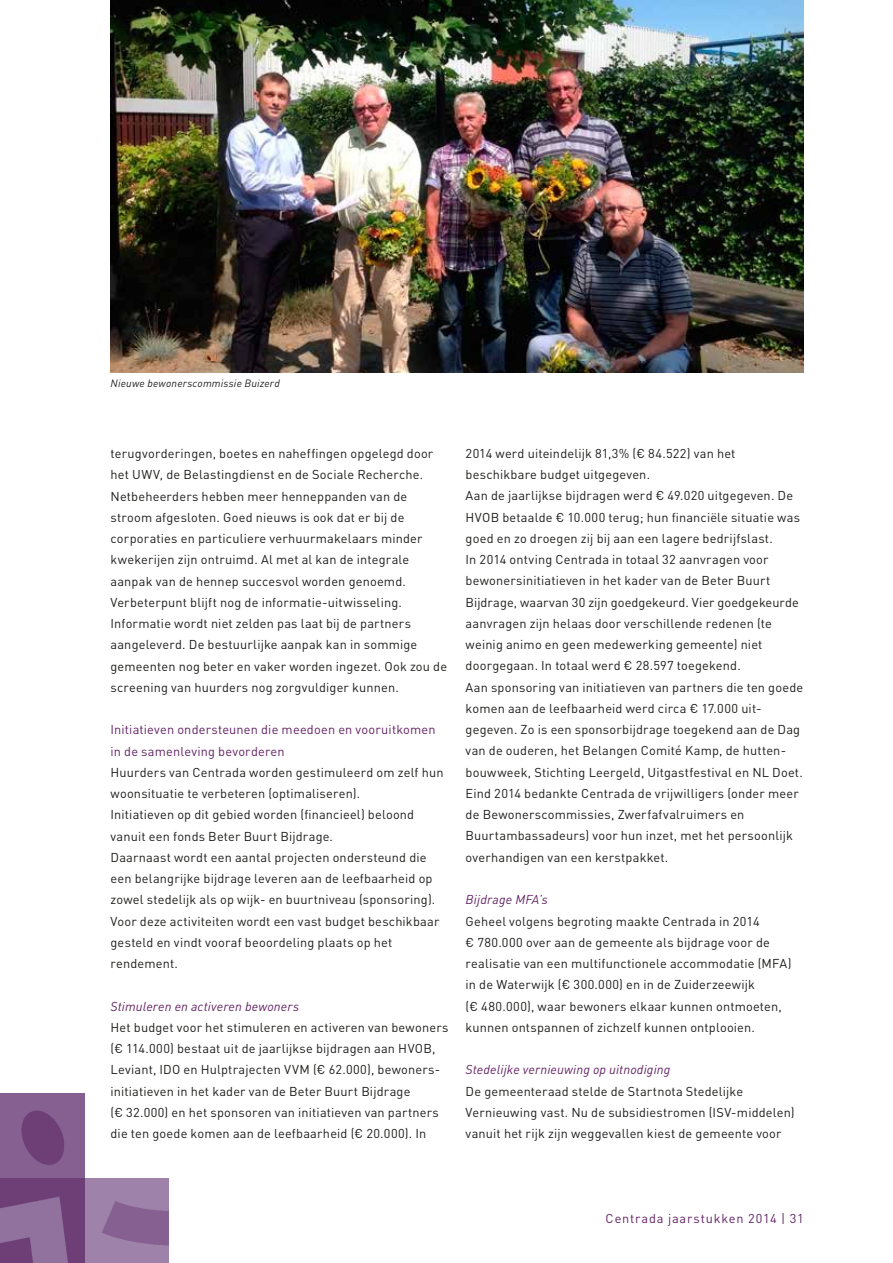
<style>
.page{position:relative;width:893px;height:1263px;background:#fff}
.page>*{position:absolute;margin:0;border:0;box-sizing:border-box;transform-origin:0 0}
.t1{font:12.75px/21.3px "DIN Pro";letter-spacing:.015em;color:#1d1d1b}
.t2{font:italic 12.75px "DIN";letter-spacing:.01em;color:#622263}
.t3{font:12.75px/21.3px "DIN";letter-spacing:.015em;color:#622263}
.t4{font:12.75px "DIN";letter-spacing:.06em;color:#622263}
.t5{font:italic 10.5px "DIN";letter-spacing:.02em;color:#1d1d1b}
</style>
<div class="page">
<img style="left:85px;top:1178px;width:84px;height:85px">
<img style="left:0;top:1093px;width:88px;height:88px">
<img style="left:0;top:1181px;width:85px;height:82px">
<img style="left:111px;top:0;width:693px;height:373px">
<p class="t5" style="left:111px;top:376px;width:171px">Nieuwe bewonerscommissie Buizerd</p>
<p class="t1" style="left:111px;top:442px;width:338px">terugvorderingen, boetes en naheffingen opgelegd door het UWV, de Belastingdienst en de Sociale Recherche.<br>Netbeheerders hebben meer henneppanden van de stroom afgesloten. Goed nieuws is ook dat er bij de corporaties en particuliere verhuurmakelaars minder kwekerijen zijn ontruimd. Al met al kan de integrale aanpak van de hennep succesvol worden genoemd.<br>Verbeterpunt blijft nog de informatie-uitwisseling.<br>Informatie wordt niet zelden pas laat bij de partners aangeleverd. De bestuurlijke aanpak kan in sommige gemeenten nog beter en vaker worden ingezet. Ook zou de screening van huurders nog zorgvuldiger kunnen.</p>
<p class="t3" style="left:111px;top:719px;width:326px">Initiatieven ondersteunen die meedoen en vooruitkomen in de samenleving bevorderen</p>
<p class="t1" style="left:111px;top:761px;width:334px">Huurders van Centrada worden gestimuleerd om zelf hun woonsituatie te verbeteren (optimaliseren).<br>Initiatieven op dit gebied worden (financieel) beloond vanuit een fonds Beter Buurt Bijdrage.<br>Daarnaast wordt een aantal projecten ondersteund die een belangrijke bijdrage leveren aan de leefbaarheid op zowel stedelijk als op wijk- en buurtniveau (sponsoring).<br>Voor deze activiteiten wordt een vast budget beschikbaar gesteld en vindt vooraf beoordeling plaats op het rendement.</p>
<p class="t2" style="left:111px;top:998px;width:190px">Stimuleren en activeren bewoners</p>
<p class="t1" style="left:111px;top:1016px;width:339px">Het budget voor het stimuleren en activeren van bewoners (€ 114.000) bestaat uit de jaarlijkse bijdragen aan HVOB, Leviant, IDO en Hulptrajecten VVM (€ 62.000), bewoners&shy;initiatieven in het kader van de Beter Buurt Bijdrage<br>(€ 32.000) en het sponsoren van initiatieven van partners die ten goede komen aan de leefbaarheid (€ 20.000). In</p>
<p class="t1" style="left:466px;top:442px;width:339px">2014 werd uiteindelijk 81,3% (€ 84.522) van het beschikbare budget uitgegeven.<br>Aan de jaarlijkse bijdragen werd € 49.020 uitgegeven. De HVOB betaalde € 10.000 terug; hun financiële situatie was goed en zo droegen zij bij aan een lagere bedrijfslast.<br>In 2014 ontving Centrada in totaal 32 aanvragen voor bewonersinitiatieven in het kader van de Beter Buurt Bijdrage, waarvan 30 zijn goedgekeurd. Vier goedgekeurde aanvragen zijn helaas door verschillende redenen (te weinig animo en geen medewerking gemeente) niet doorgegaan. In totaal werd € 28.597 toegekend.<br>Aan sponsoring van initiatieven van partners die ten goede komen aan de leefbaarheid werd circa € 17.000 uit&shy;gegeven. Zo is een sponsorbijdrage toegekend aan de Dag van de ouderen, het Belangen Comité Kamp, de hutten&shy;bouwweek, Stichting Leergeld, Uitgastfestival en NL Doet.<br>Eind 2014 bedankte Centrada de vrijwilligers (onder meer de Bewonerscommissies, Zwerfafvalruimers en Buurtambassadeurs) voor hun inzet, met het persoonlijk overhandigen van een kerstpakket.</p>
<p class="t2" style="left:466px;top:892px;width:84px">Bijdrage MFA’s</p>
<p class="t1" style="left:466px;top:910px;width:327px">Geheel volgens begroting maakte Centrada in 2014<br>€ 780.000 over aan de gemeente als bijdrage voor de realisatie van een multifunctionele accommodatie (MFA) in de Waterwijk (€ 300.000) en in de Zuiderzeewijk<br>(€ 480.000), waar bewoners elkaar kunnen ontmoeten, kunnen ontspannen of zichzelf kunnen ontplooien.</p>
<p class="t2" style="left:466px;top:1062px;width:206px">Stedelijke vernieuwing op uitnodiging</p>
<p class="t1" style="left:466px;top:1080px;width:331px">De gemeenteraad stelde de Startnota Stedelijke<br>Vernieuwing vast. Nu de subsidiestromen (ISV-middelen) vanuit het rijk zijn weggevallen kiest de gemeente voor</p>
<p class="t4" style="left:606px;top:1211px;width:200px">Centrada jaarstukken 2014 | 31</p>
</div>
